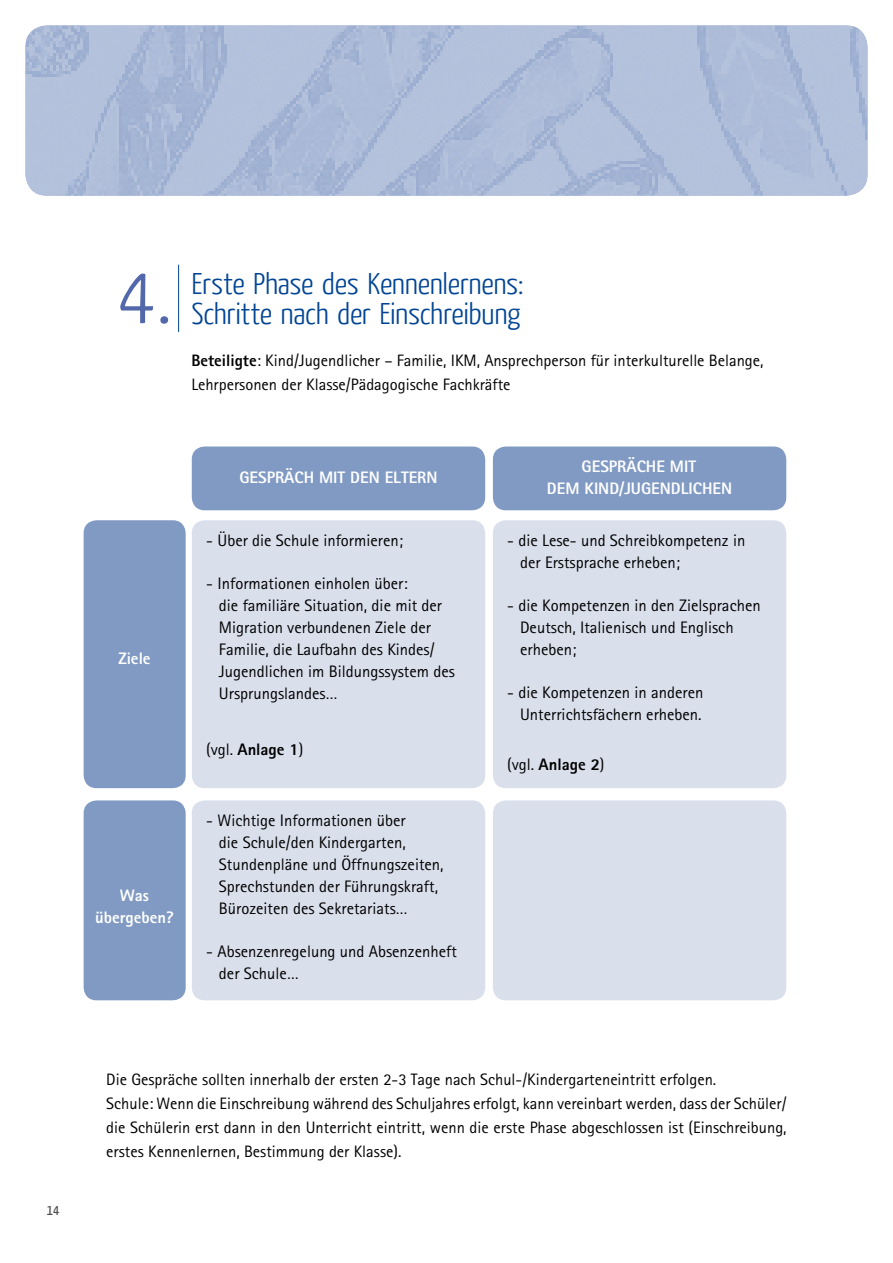
<style>
.page{position:relative;width:893px;height:1263px;background:#fff}
.page>*{position:absolute;margin:0;border:0;box-sizing:border-box;transform-origin:0 0}
.t1{font:300 82.2px "Yanone Kaffeesatz";color:#5268aa;scale:1.1 1}
.t2{font:300 30px "Yanone Kaffeesatz";letter-spacing:-.01em;color:#004494;scale:1.1 1}
.t3{font:16.65px/21.9px "Rotis Sans Serif";color:#000}
.t4{font:800 16.65px/21.9px "Rotis Sans Serif";color:#fff;text-align:center}
.t5{font:800 16.65px "Rotis Sans Serif";color:#000}
.t6{font:16.5px/24px "Rotis Sans Serif";color:#000}
.t7{font:15px "Yanone Kaffeesatz";color:#4b4b4d}
.s1{font-weight:800}
.s2{font-weight:400}
</style>
<div class="page">
<img style="left:26px;top:26px;width:841px;height:170px">
<div style="left:192px;top:446px;width:293px;height:64px;background:#819ac3;border-radius:13px"></div>
<div style="left:192px;top:520px;width:293px;height:268px;background:#dadfec;border-radius:13px"></div>
<div style="left:84px;top:520px;width:102px;height:268px;background:#819ac3;border-radius:13px"></div>
<div style="left:192px;top:800px;width:293px;height:200px;background:#dadfec;border-radius:13px"></div>
<div style="left:84px;top:800px;width:102px;height:200px;background:#819ac3;border-radius:13px"></div>
<div style="left:493px;top:446px;width:293px;height:64px;background:#819ac3;border-radius:13px"></div>
<div style="left:493px;top:520px;width:293px;height:268px;background:#dadfec;border-radius:13px"></div>
<div style="left:493px;top:800px;width:293px;height:200px;background:#dadfec;border-radius:13px"></div>
<hr style="left:178px;top:265px;width:1px;height:67px;background:#004494">
<p class="t7" style="left:47px;top:1200px;width:14px">14</p>
<h1 class="t1" style="left:117px;top:243px;width:52px">4.</h1>
<h2 class="t2" style="left:191px;top:265px;width:304px">Erste Phase des Kennenlernens:</h2>
<h2 class="t2" style="left:191px;top:295px;width:301px">Schritte nach der Einschreibung</h2>
<p class="t6" style="left:191px;top:348px;width:574px"><span class="s1">Beteiligte</span>: Kind/Jugendlicher – Familie, IKM, Ansprechperson für interkulturelle Belange,<br>Lehrpersonen der Klasse/Pädagogische Fachkräfte</p>
<p class="t4" style="left:118px;top:647px;width:34px">Ziele</p>
<p class="t4" style="left:95px;top:884px;width:80px">Was übergeben?</p>
<p class="t4" style="left:239px;top:466px;width:200px">GESPRÄCH MIT DEN ELTERN</p>
<p class="t3" style="left:206px;top:529px;width:198px">- Über die Schule informieren;</p>
<p class="t3" style="left:219px;top:572px;width:238px;text-indent:-13px">- Informationen einholen über:<br>die familiäre Situation, die mit der<br>Migration verbundenen Ziele der<br>Familie, die Laufbahn des Kindes/<br>Jugendlichen im Bildungssystem des<br>Ursprungslandes…</p>
<p class="t5" style="left:206px;top:739px;width:99px"><span class="s2">(vgl.</span> Anlage 1<span class="s2">)</span></p>
<p class="t3" style="left:219px;top:809px;width:226px;text-indent:-13px">- Wichtige Informationen über<br>die Schule/den Kindergarten,<br>Stundenpläne und Öffnungszeiten,<br>Sprechstunden der Führungskraft,<br>Bürozeiten des Sekretariats…</p>
<p class="t3" style="left:219px;top:941px;width:239px;text-indent:-13px">- Absenzenregelung und Absenzenheft der Schule…</p>
<p class="t4" style="left:547px;top:455px;width:187px">GESPRÄCHE MIT<br>DEM KIND/JUGENDLICHEN</p>
<p class="t3" style="left:520px;top:529px;width:227px;text-indent:-13px">- die Lese- und Schreibkompetenz in der Erstsprache erheben;</p>
<p class="t3" style="left:520px;top:594px;width:242px;text-indent:-13px">- die Kompetenzen in den Zielsprachen<br>Deutsch, Italienisch und Englisch erheben;</p>
<p class="t3" style="left:507px;top:681px;width:198px;text-align:right">- die Kompetenzen in anderen<br>Unterrichtsfächern erheben.</p>
<p class="t5" style="left:507px;top:754px;width:99px"><span class="s2">(vgl.</span> Anlage 2<span class="s2">)</span></p>
<p class="t6" style="left:106px;top:1067px;width:682px">Die Gespräche sollten innerhalb der ersten 2-3 Tage nach Schul-/Kindergarteneintritt erfolgen.<br>Schule: Wenn die Einschreibung während des Schuljahres erfolgt, kann vereinbart werden, dass der Schüler/ die Schülerin erst dann in den Unterricht eintritt, wenn die erste Phase abgeschlossen ist (Einschreibung, erstes Kennenlernen, Bestimmung der Klasse).</p>
</div>
